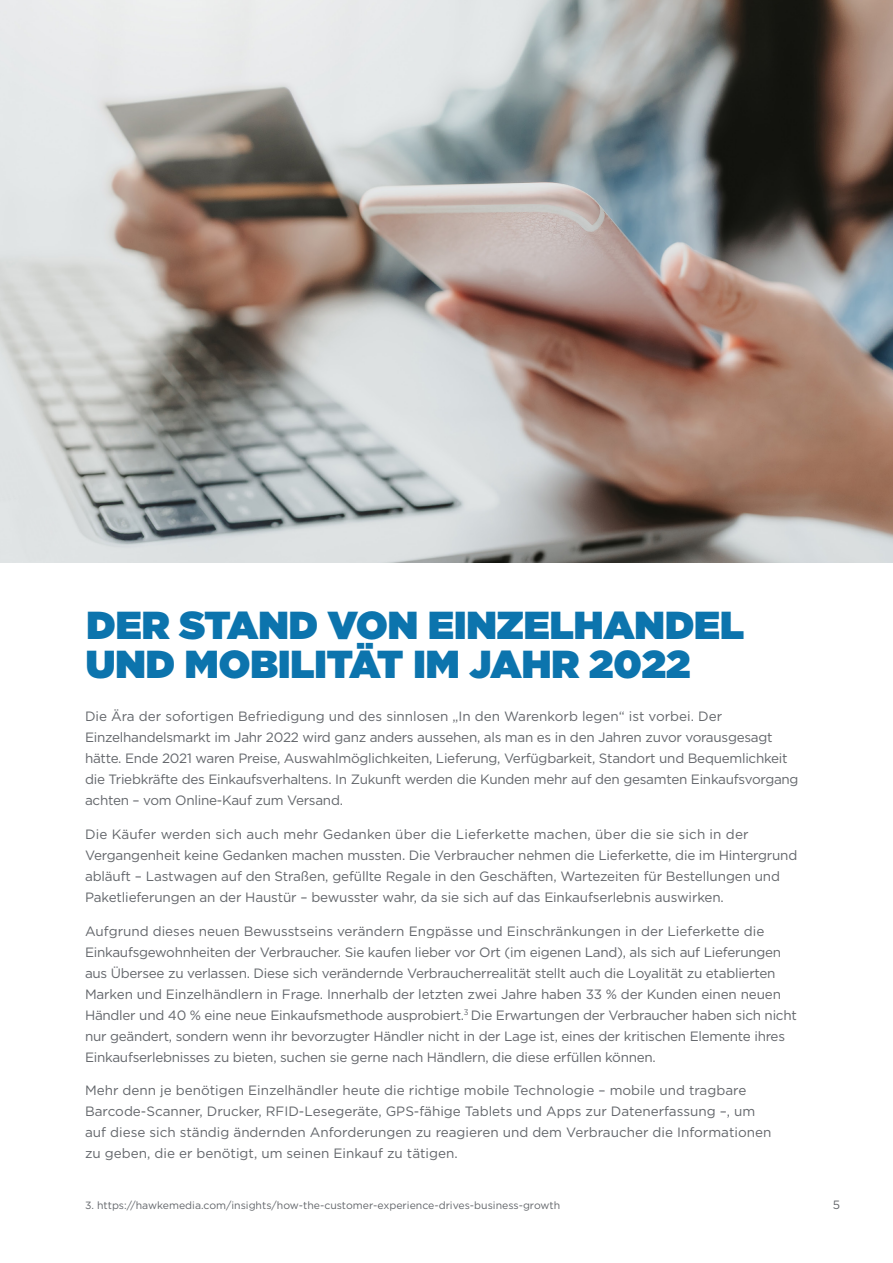
<style>
.page{position:relative;width:893px;height:1263px;background:#fff}
.page>*{position:absolute;margin:0;border:0;box-sizing:border-box;transform-origin:0 0}
.t1{font:900 39px/39px "Gotham";color:#0c74ad}
.t2{font:13.5px/21px "Gotham";letter-spacing:-.02em;color:#63666b}
.t3{font:13.5px/21px "Gotham";color:#63666b}
.t4{font:12px "Gotham";color:#63666b}
.t5{font:10.5px "Gotham";color:#63666b}
</style>
<div class="page">
<img style="left:0;top:0;width:893px;height:563px">
<p class="t1" style="left:86px;top:605px;width:660px">DER STAND VON EINZELHANDEL<br>UND MOBILITÄT IM JAHR 2022</p>
<p class="t2" style="left:85px;top:705px;width:715px">Die Ära der sofortigen Befriedigung und des sinnlosen „In den Warenkorb legen“ ist vorbei. Der Einzelhandelsmarkt im Jahr 2022 wird ganz anders aussehen, als man es in den Jahren zuvor vorausgesagt hätte. Ende 2021 waren Preise, Auswahlmöglichkeiten, Lieferung, Verfügbarkeit, Standort und Bequemlichkeit die Triebkräfte des Einkaufsverhaltens. In Zukunft werden die Kunden mehr auf den gesamten Einkaufsvorgang achten – vom Online-Kauf zum Versand.</p>
<p class="t2" style="left:85px;top:823px;width:714px">Die Käufer werden sich auch mehr Gedanken über die Lieferkette machen, über die sie sich in der Vergangenheit keine Gedanken machen mussten. Die Verbraucher nehmen die Lieferkette, die im Hintergrund abläuft – Lastwagen auf den Straßen, gefüllte Regale in den Geschäften, Wartezeiten für Bestellungen und Paketlieferungen an der Haustür – bewusster wahr, da sie sich auf das Einkaufserlebnis auswirken.</p>
<p class="t2" style="left:85px;top:920px;width:713px">Aufgrund dieses neuen Bewusstseins verändern Engpässe und Einschränkungen in der Lieferkette die Einkaufsgewohnheiten der Verbraucher. Sie kaufen lieber vor Ort (im eigenen Land), als sich auf Lieferungen aus Übersee zu verlassen. Diese sich verändernde Verbraucherrealität stellt auch die Loyalität zu etablierten Marken und Einzelhändlern in Frage. Innerhalb der letzten zwei Jahre haben 33 % der Kunden einen neuen Händler und 40 % eine neue Einkaufsmethode ausprobiert.<sup>3</sup> Die Erwartungen der Verbraucher haben sich nicht nur geändert, sondern wenn ihr bevorzugter Händler nicht in der Lage ist, eines der kritischen Elemente ihres Einkaufserlebnisses zu bieten, suchen sie gerne nach Händlern, die diese erfüllen können.</p>
<p class="t3" style="left:85px;top:1080px;width:688px">Mehr denn je benötigen Einzelhändler heute die richtige mobile Technologie – mobile und tragbare Barcode-Scanner, Drucker, RFID-Lesegeräte, GPS-fähige Tablets und Apps zur Datenerfassung –, um auf diese sich ständig ändernden Anforderungen zu reagieren und dem Verbraucher die Informationen zu geben, die er benötigt, um seinen Einkauf zu tätigen.</p>
<p class="t5" style="left:85px;top:1198px;width:477px">3. https://hawkemedia.com/insights/how-the-customer-experience-drives-business-growth</p>
<p class="t4" style="left:833px;top:1197px;width:9px">5</p>
</div>
